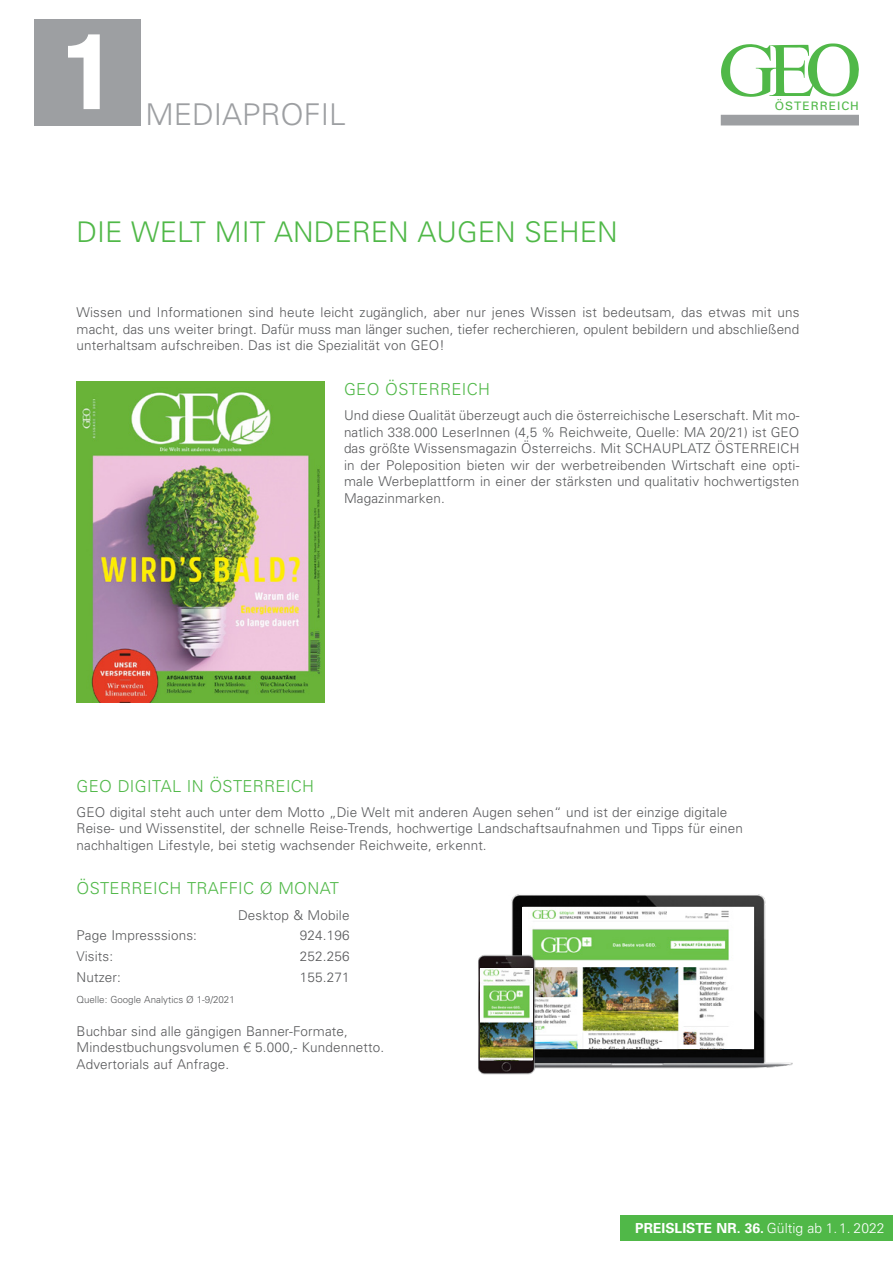
<style>
.page{position:relative;width:893px;height:1263px;background:#fff}
.page>*{position:absolute;margin:0;border:0;box-sizing:border-box;transform-origin:0 0}
.t1{font:900 condensed 101.85px "Helvetica";color:#fff}
.t2{font:300 30px "Univers";color:#9d9fa2}
.t3{font:300 28.5px "Univers";color:#50b848}
.t4{font:300 16.5px "Univers";letter-spacing:.02em;color:#50b848}
.t5{font:700 13.8px "Univers";color:#fff}
.t6{font:300 13.5px/16.5px "Univers";letter-spacing:.01em;color:#58595b}
.t7{font:11.7px "Univers";letter-spacing:.08em;color:#50b848}
.t8{font:300 9.75px "Univers";color:#58595b}
.s1{font-family:"Helvetica Neue LT Pro"}
.s2{font-weight:300}
</style>
<div class="page">
<img style="left:511px;top:894px;width:282px;height:175px">
<img style="left:523px;top:907px;width:231px;height:142px">
<img style="left:478px;top:932px;width:62px;height:143px">
<img style="left:480px;top:968px;width:53px;height:92px">
<img style="left:77px;top:382px;width:247px;height:321px">
<div style="left:621px;top:1215px;width:272px;height:26px;background:#50b848"></div>
<div style="left:721px;top:115px;width:138px;height:10px;background:#9d9fa2"></div>
<svg style="left:721px;top:43px;width:138px;height:54px"></svg>
<div style="left:856px;top:87px;width:11px;height:12px;background:#fff"></div>
<div style="left:34px;top:19px;width:106px;height:106px;background:#9d9fa2"></div>
<h1 class="t1" style="left:64px;top:7px;width:52px">1</h1>
<h2 class="t2" style="left:146px;top:97px;width:202px">MEDIAPROFIL</h2>
<h3 class="t3" style="left:77px;top:215px;width:543px">DIE WELT MIT ANDEREN AUGEN SEHEN</h3>
<p class="t7" style="left:775px;top:98px;width:85px">ÖSTERREICH</p>
<p class="t6" style="left:77px;top:304px;width:724px;text-align:justify">Wissen und Informationen sind heute leicht zugänglich, aber nur jenes Wissen ist bedeutsam, das etwas mit uns macht, das uns weiter bringt. Dafür muss man länger suchen, tiefer recherchieren, opulent bebildern und abschließend unterhaltsam aufschreiben. Das ist die Spezialität von GEO!</p>
<p class="t4" style="left:344px;top:379px;width:147px">GEO ÖSTERREICH</p>
<p class="t6" style="left:344px;top:407px;width:457px;text-align:justify">Und diese Qualität überzeugt auch die österreichische Leserschaft. Mit mo&shy;natlich 338.000 LeserInnen (4,5 % Reichweite, Quelle: MA 20/21) ist GEO das größte Wissensmagazin Österreichs. Mit SCHAUPLATZ ÖSTERREICH in der Poleposition bieten wir der werbetreibenden Wirtschaft eine opti&shy;male Werbeplattform in einer der stärksten und qualitativ hochwertigsten Magazinmarken.</p>
<p class="t4" style="left:77px;top:776px;width:239px">GEO DIGITAL IN ÖSTERREICH</p>
<p class="t6" style="left:77px;top:803px;width:668px">GEO digital steht auch unter dem Motto „Die Welt mit anderen Augen sehen“ und ist der einzige digitale<br>Reise- und Wissenstitel, der schnelle Reise-Trends, hochwertige Landschaftsaufnahmen und Tipps für einen nachhaltigen Lifestyle, bei stetig wachsender Reichweite, erkennt.</p>
<p class="t4" style="left:77px;top:878px;width:264px">ÖSTERREICH TRAFFIC Ø MONAT</p>
<p class="t6" style="left:238px;top:906px;width:113px">Desktop &amp; Mobile</p>
<p class="t6" style="left:77px;top:927px;width:122px">Page Impresssions:</p>
<p class="t6" style="left:300px;top:927px;width:51px">924.196</p>
<p class="t6" style="left:77px;top:948px;width:38px">Visits:</p>
<p class="t6" style="left:300px;top:948px;width:51px">252.256</p>
<p class="t6" style="left:77px;top:968px;width:46px">Nutzer:</p>
<p class="t6" style="left:300px;top:968px;width:51px">155.271</p>
<p class="t8" style="left:77px;top:993px;width:160px">Quelle: Google Analytics Ø 1-9/2021</p>
<p class="t6" style="left:77px;top:1022px;width:309px">Buchbar sind alle gängigen Banner-Formate,<br>Mindestbuchungsvolumen <span class="s1">€</span> 5.000,- Kundennetto.<br>Advertorials auf Anfrage.</p>
<p class="t5" style="left:635px;top:1219px;width:251px">PREISLISTE NR. 36. <span class="s2">Gültig ab 1.1. 2022</span></p>
</div>
